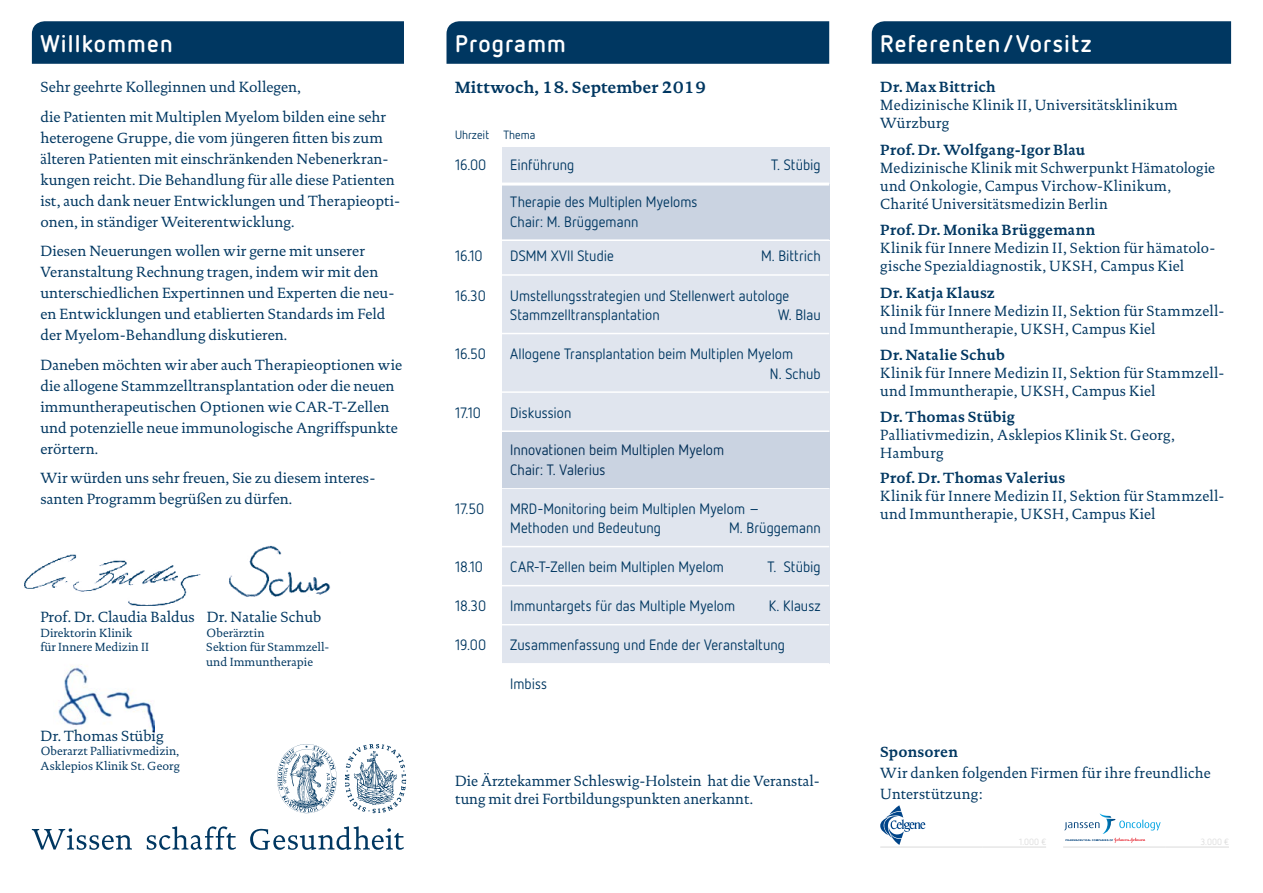
<style>
.page{position:relative;width:1263px;height:893px;background:#fff}
.page>*{position:absolute;margin:0;border:0;box-sizing:border-box;transform-origin:0 0}
.t1{font:700 24px "Netto OT";letter-spacing:.05em;color:#fff}
.t2{font:700 16.5px "DTL Documenta TOT";color:#003761}
.Fließtext{font:15px/21px "DTL Documenta TOT";color:#003761}
.Programm{font:15px/18px "DTL Documenta TOT";letter-spacing:.02em;color:#003761}
.Programm-2{font:15px/19.5px "Netto OT";color:#003761}
.Programm-3{font:15px/18px "DTL Documenta TOT";color:#003761}
.Programm-4{font:700 15px "DTL Documenta TOT";letter-spacing:.01em;color:#003761}
.Fließtext-2{font:12px/14.4px "DTL Documenta TOT";color:#003761}
.t3{font:12px "Netto OT";color:#003761}
.t4{font:9px "Netto OT";color:#dadada}
.s1{font-weight:700}
</style>
<div class="page">
<div style="left:502px;top:184px;width:327px;height:55px;background:#cad3e1"></div>
<div style="left:502px;top:488px;width:327px;height:176px;background:#e0e5ee"></div>
<div style="left:502px;top:241px;width:327px;height:191px;background:#e0e5ee"></div>
<div style="left:502px;top:148px;width:327px;height:36px;background:#e0e5ee"></div>
<hr style="left:880px;top:847px;width:102px;height:1px;background:#dadada">
<hr style="left:982px;top:847px;width:64px;height:1px;background:#dadada">
<hr style="left:1063px;top:847px;width:102px;height:1px;background:#dadada">
<hr style="left:1165px;top:847px;width:64px;height:1px;background:#dadada">
<svg style="left:880px;top:805px;width:45px;height:40px"></svg>
<svg style="left:1064px;top:813px;width:96px;height:30px"></svg>
<hr style="left:446px;top:183px;width:383px;height:3px;background:#fff">
<hr style="left:446px;top:274px;width:383px;height:2px;background:#fff">
<hr style="left:446px;top:333px;width:383px;height:1px;background:#fff">
<hr style="left:446px;top:391px;width:383px;height:2px;background:#fff">
<hr style="left:446px;top:430px;width:383px;height:3px;background:#fff">
<hr style="left:446px;top:487px;width:383px;height:2px;background:#fff">
<hr style="left:446px;top:546px;width:383px;height:1px;background:#fff">
<hr style="left:446px;top:585px;width:383px;height:1px;background:#fff">
<hr style="left:446px;top:624px;width:383px;height:1px;background:#fff">
<hr style="left:446px;top:663px;width:383px;height:1px;background:#fff">
<div style="left:32px;top:21px;width:372px;height:43px;background:#003761"></div>
<div style="left:446px;top:21px;width:383px;height:43px;background:#003761"></div>
<div style="left:872px;top:21px;width:359px;height:43px;background:#003761"></div>
<img style="left:24px;top:554px;width:177px;height:52px">
<svg style="left:32px;top:826px;width:372px;height:24px"></svg>
<svg style="left:345px;top:744px;width:61px;height:69px"></svg>
<svg style="left:277px;top:744px;width:60px;height:69px"></svg>
<div style="left:502px;top:432px;width:327px;height:55px;background:#cad3e1"></div>
<img style="left:58px;top:666px;width:97px;height:68px">
<img style="left:229px;top:545px;width:102px;height:52px">
<p class="t1" style="left:40px;top:28px;width:134px">Willkommen</p>
<p class="t1" style="left:455px;top:28px;width:112px">Programm</p>
<p class="t1" style="left:880px;top:28px;width:213px">Referenten/Vorsitz</p>
<p class="Fließtext" style="left:40px;top:77px;width:262px">Sehr geehrte Kolleginnen und Kollegen,</p>
<p class="Fließtext" style="left:40px;top:106px;width:361px">die Patienten mit Multiplen Myelom bilden eine sehr heterogene Gruppe, die vom jüngeren fitten bis zum älteren Patienten mit einschränkenden Nebenerkran&shy;kungen reicht. Die Behandlung für alle diese Patienten ist, auch dank neuer Entwicklungen und Therapieopti&shy;onen, in ständiger Weiterentwicklung.</p>
<p class="Fließtext" style="left:40px;top:241px;width:355px">Diesen Neuerungen wollen wir gerne mit unserer Veranstaltung Rechnung tragen, indem wir mit den unterschiedlichen Expertinnen und Experten die neu&shy;en Entwicklungen und etablierten Standards im Feld der Myelom-Behandlung diskutieren.</p>
<p class="Fließtext" style="left:40px;top:354px;width:363px">Daneben möchten wir aber auch Therapieoptionen wie die allogene Stammzelltransplantation oder die neuen immuntherapeutischen Optionen wie CAR-T-Zellen und potenzielle neue immunologische Angriffspunkte erörtern.</p>
<p class="Fließtext" style="left:40px;top:468px;width:337px">Wir würden uns sehr freuen, Sie zu diesem interes&shy;santen Programm begrüßen zu dürfen.</p>
<p class="Fließtext" style="left:40px;top:607px;width:283px">Prof. Dr. Claudia Baldus Dr. Natalie Schub</p>
<p class="Fließtext-2" style="left:40px;top:625px;width:93px">Direktorin Klinik</p>
<p class="Fließtext-2" style="left:206px;top:625px;width:60px">Oberärztin</p>
<p class="Fließtext-2" style="left:40px;top:640px;width:110px">für Innere Medizin II</p>
<p class="Fließtext-2" style="left:206px;top:640px;width:125px">Sektion für Stammzell&shy;und Immuntherapie</p>
<p class="Fließtext" style="left:40px;top:725px;width:125px">Dr. Thomas Stübig</p>
<p class="Fließtext-2" style="left:40px;top:744px;width:141px">Oberarzt Palliativmedizin,<br>Asklepios Klinik St. Georg</p>
<p class="t2" style="left:455px;top:78px;width:253px">Mittwoch, 18. September 2019</p>
<p class="t3" style="left:455px;top:128px;width:82px">Uhrzeit Thema</p>
<p class="Programm-2" style="left:455px;top:154px;width:33px">16.00</p>
<p class="Programm-2" style="left:510px;top:154px;width:66px">Einführung</p>
<p class="Programm-2" style="left:771px;top:154px;width:51px">T. Stübig</p>
<p class="Programm-2" style="left:510px;top:192px;width:189px">Therapie des Multiplen Myeloms<br>Chair: M. Brüggemann</p>
<p class="Programm-2" style="left:455px;top:246px;width:29px">16.10</p>
<p class="Programm-2" style="left:510px;top:246px;width:105px">DSMM XVII Studie</p>
<p class="Programm-2" style="left:761px;top:246px;width:61px">M. Bittrich</p>
<p class="Programm-2" style="left:455px;top:285px;width:32px">16.30</p>
<p class="Programm-2" style="left:510px;top:285px;width:281px">Umstellungsstrategien und Stellenwert autologe<br>Stammzelltransplantation</p>
<p class="Programm-2" style="left:778px;top:305px;width:44px">W. Blau</p>
<p class="Programm-2" style="left:455px;top:344px;width:32px">16.50</p>
<p class="Programm-2" style="left:770px;top:344px;width:52px;text-indent:-260px">Allogene Transplantation beim Multiplen Myelom<br>N. Schub</p>
<p class="Programm-2" style="left:455px;top:402px;width:27px">17.10</p>
<p class="Programm-2" style="left:510px;top:402px;width:63px">Diskussion</p>
<p class="Programm-2" style="left:510px;top:440px;width:215px">Innovationen beim Multiplen Myelom<br>Chair: T. Valerius</p>
<p class="Programm-2" style="left:455px;top:498px;width:31px">17.50</p>
<p class="Programm-2" style="left:510px;top:498px;width:251px">MRD-Monitoring beim Multiplen Myelom –<br>Methoden und Bedeutung</p>
<p class="Programm-2" style="left:729px;top:518px;width:93px">M. Brüggemann</p>
<p class="Programm-2" style="left:455px;top:557px;width:29px">18.10</p>
<p class="Programm-2" style="left:510px;top:557px;width:215px">CAR-T-Zellen beim Multiplen Myelom</p>
<p class="Programm-2" style="left:767px;top:557px;width:55px">T. Stübig</p>
<p class="Programm-2" style="left:455px;top:596px;width:33px">18.30</p>
<p class="Programm-2" style="left:510px;top:596px;width:226px">Immuntargets für das Multiple Myelom</p>
<p class="Programm-2" style="left:769px;top:596px;width:53px">K. Klausz</p>
<p class="Programm-2" style="left:455px;top:635px;width:33px">19.00</p>
<p class="Programm-2" style="left:510px;top:635px;width:276px">Zusammenfassung und Ende der Veranstaltung</p>
<p class="Programm-2" style="left:510px;top:674px;width:38px">Imbiss</p>
<p class="Programm-3" style="left:455px;top:772px;width:366px">Die Ärztekammer Schleswig-Holstein hat die Veranstal&shy;tung mit drei Fortbildungspunkten anerkannt.</p>
<p class="Programm" style="left:880px;top:78px;width:299px"><span class="s1">Dr. Max Bittrich<br></span>Medizinische Klinik II, Universitätsklinikum<br>Würzburg</p>
<p class="Programm" style="left:880px;top:141px;width:336px"><span class="s1">Prof. Dr. Wolfgang-Igor Blau<br></span>Medizinische Klinik mit Schwerpunkt Hämatologie und Onkologie, Campus Virchow-Klinikum, Charité Universitätsmedizin Berlin</p>
<p class="Programm" style="left:880px;top:221px;width:337px"><span class="s1">Prof. Dr. Monika Brüggemann<br></span>Klinik für Innere Medizin II, Sektion für hämatolo&shy;gische Spezialdiagnostik, UKSH, Campus Kiel</p>
<p class="Programm" style="left:880px;top:284px;width:345px"><span class="s1">Dr. Katja Klausz<br></span>Klinik für Innere Medizin II, Sektion für Stammzell&shy;und Immuntherapie, UKSH, Campus Kiel</p>
<p class="Programm" style="left:880px;top:346px;width:345px"><span class="s1">Dr. Natalie Schub<br></span>Klinik für Innere Medizin II, Sektion für Stammzell&shy;und Immuntherapie, UKSH, Campus Kiel</p>
<p class="Programm" style="left:880px;top:408px;width:296px"><span class="s1">Dr. Thomas Stübig<br></span>Palliativmedizin, Asklepios Klinik St. Georg,<br>Hamburg</p>
<p class="Programm" style="left:880px;top:469px;width:345px"><span class="s1">Prof. Dr. Thomas Valerius<br></span>Klinik für Innere Medizin II, Sektion für Stammzell&shy;und Immuntherapie, UKSH, Campus Kiel</p>
<p class="Programm-4" style="left:880px;top:742px;width:79px">Sponsoren</p>
<p class="Programm" style="left:880px;top:762px;width:332px;line-height:21px">Wir danken folgenden Firmen für ihre freundliche<br>Unterstützung:</p>
<p class="t4" style="left:1019px;top:836px;width:28px">1.000 €</p>
<p class="t4" style="left:1201px;top:836px;width:29px">3.000 €</p>
</div>
